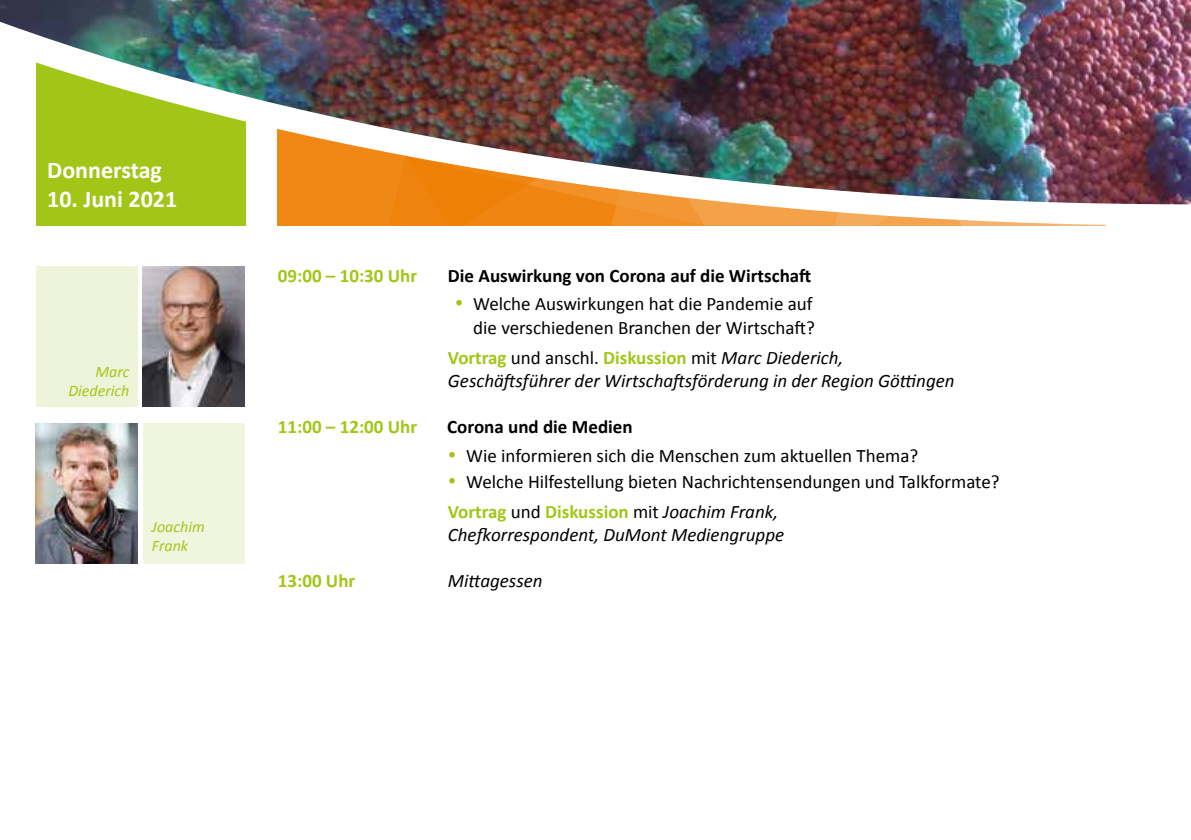
<style>
.page{position:relative;width:1191px;height:840px;background:#fff}
.page>*{position:absolute;margin:0;border:0;box-sizing:border-box;transform-origin:0 0}
.t1{font:700 24px "Calibri";color:#fff}
.t2{font:19px/24px "Calibri";color:#000;text-align:right}
.t3{font:italic 19px/22.8px "Calibri";color:#000}
.t4{font:700 19px "Calibri";color:#000}
.t5{font:700 19px "Calibri";color:#a2c617}
.t6{font:italic 16px/19.2px "Calibri";color:#a2c617;text-align:right}
.s1{color:#a2c617}
.s2{font-weight:700;font-style:normal;color:#a2c617}
.s3{font-style:normal}
.s4{font-weight:700;color:#a2c617}
.s5{font-style:italic}
</style>
<div class="page">
<svg style="left:36px;top:204px;width:1155px;height:21px"></svg>
<img style="left:0;top:0;width:1191px;height:204px">
<div style="left:143px;top:423px;width:101px;height:140px;background:#f0f5de"></div>
<div style="left:36px;top:266px;width:101px;height:140px;background:#eef4da"></div>
<img style="left:36px;top:423px;width:101px;height:140px">
<img style="left:143px;top:266px;width:101px;height:140px">
<p class="t1" style="left:47px;top:155px;width:116px">Donnerstag</p>
<p class="t1" style="left:47px;top:184px;width:131px">10. Juni 2021</p>
<p class="t6" style="left:68px;top:361px;width:63px">Marc<br>Diederich</p>
<p class="t6" style="left:152px;top:516px;width:54px;text-align:left">Joachim<br>Frank</p>
<p class="t5" style="left:278px;top:263px;width:141px">09:00 – 10:30 Uhr</p>
<p class="t4" style="left:448px;top:263px;width:365px">Die Auswirkung von Corona auf die Wirtschaft</p>
<p class="t2" style="left:455px;top:291px;width:361px"><span class="s1">•</span> Welche Auswirkungen hat die Pandemie auf die verschiedenen Branchen der Wirtschaft?</p>
<p class="t3" style="left:448px;top:345px;width:508px"><span class="s2">Vortrag</span> <span class="s3">und anschl.</span> <span class="s2">Diskussion</span> <span class="s3">mit</span> Marc Diederich,<br>Geschäftsführer der Wirtschaftsförderung in der Region Göttingen</p>
<p class="t5" style="left:278px;top:415px;width:141px">11:00 – 12:00 Uhr</p>
<p class="t4" style="left:447px;top:415px;width:187px">Corona und die Medien</p>
<p class="t2" style="left:448px;top:443px;width:472px"><span class="s1">•</span> Wie informieren sich die Menschen zum aktuellen Thema?</p>
<p class="t2" style="left:448px;top:467px;width:553px;line-height:29.6px;text-align:left"><span class="s1">•</span> Welche Hilfestellung bieten Nachrichtensendungen und Talkformate?<br><span class="s4">Vortrag</span> und <span class="s4">Diskussion</span> mit <span class="s5">Joachim Frank,</span></p>
<p class="t3" style="left:448px;top:522px;width:338px">Chefkorrespondent, DuMont Mediengruppe</p>
<p class="t5" style="left:278px;top:567px;width:79px">13:00 Uhr</p>
<p class="t3" style="left:448px;top:568px;width:96px">Mittagessen</p>
</div>
